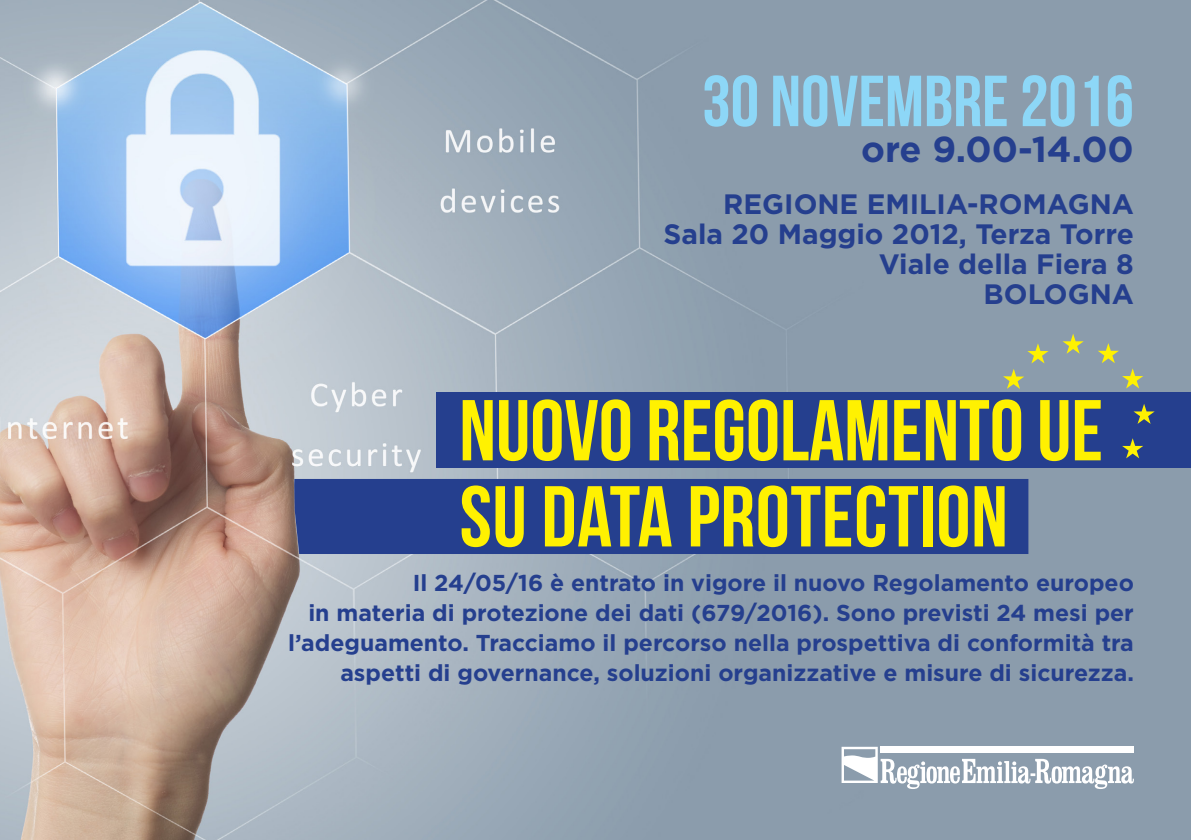
<style>
.page{position:relative;width:1191px;height:840px;background:#fff}
.page>*{position:absolute;margin:0;border:0;box-sizing:border-box;transform-origin:0 0}
.t1{font:86px "Bebas Neue";color:#fff101}
.t2{font:72px "Bebas Neue";color:#8dd7f7}
.t3{font:700 36px "Gotham";color:#253f8e}
.t4{font:700 28px "Gotham";color:#253f8e}
.rientro_corpo_testo{font:700 23px/30px "Gotham";color:#253f8e;text-align:right}
</style>
<div class="page">
<div style="left:0;top:0;width:1191px;height:839px;background:#8b9cac"></div>
<img style="left:0;top:0;width:863px;height:839px">
<svg style="left:841px;top:746px;width:293px;height:42px"></svg>
<div style="left:437px;top:392px;width:754px;height:75px;background:#253f8e"></div>
<div style="left:294px;top:478px;width:734px;height:75px;background:#253f8e"></div>
<svg style="left:1062px;top:334px;width:21px;height:19px"></svg>
<svg style="left:1003px;top:343px;width:45px;height:46px"></svg>
<svg style="left:1097px;top:438px;width:46px;height:30px"></svg>
<svg style="left:1133px;top:404px;width:21px;height:19px"></svg>
<svg style="left:1098px;top:343px;width:45px;height:45px"></svg>
<p class="t2" style="left:702px;top:62px;width:433px">30 NOVEMBRE 2016</p>
<p class="t3" style="left:861px;top:125px;width:274px">ore 9.00-14.00</p>
<p class="t4" style="left:723px;top:185px;width:412px">REGIONE EMILIA-ROMAGNA</p>
<p class="t4" style="left:663px;top:215px;width:472px">Sala 20 Maggio 2012, Terza Torre</p>
<p class="t4" style="left:878px;top:245px;width:257px">Viale della Fiera 8</p>
<p class="t4" style="left:983px;top:275px;width:152px">BOLOGNA</p>
<p class="t1" style="left:459px;top:383px;width:645px">NUOVO REGOLAMENTO UE</p>
<p class="t1" style="left:459px;top:469px;width:550px">SU DATA PROTECTION</p>
<p class="rientro_corpo_testo" style="left:288px;top:567px;width:847px">Il 24/05/16 è entrato in vigore il nuovo Regolamento europeo<br>in materia di protezione dei dati (679/2016). Sono previsti 24 mesi per l’adeguamento. Tracciamo il percorso nella prospettiva di conformità tra aspetti di governance, soluzioni organizzative e misure di sicurezza.</p>
</div>
